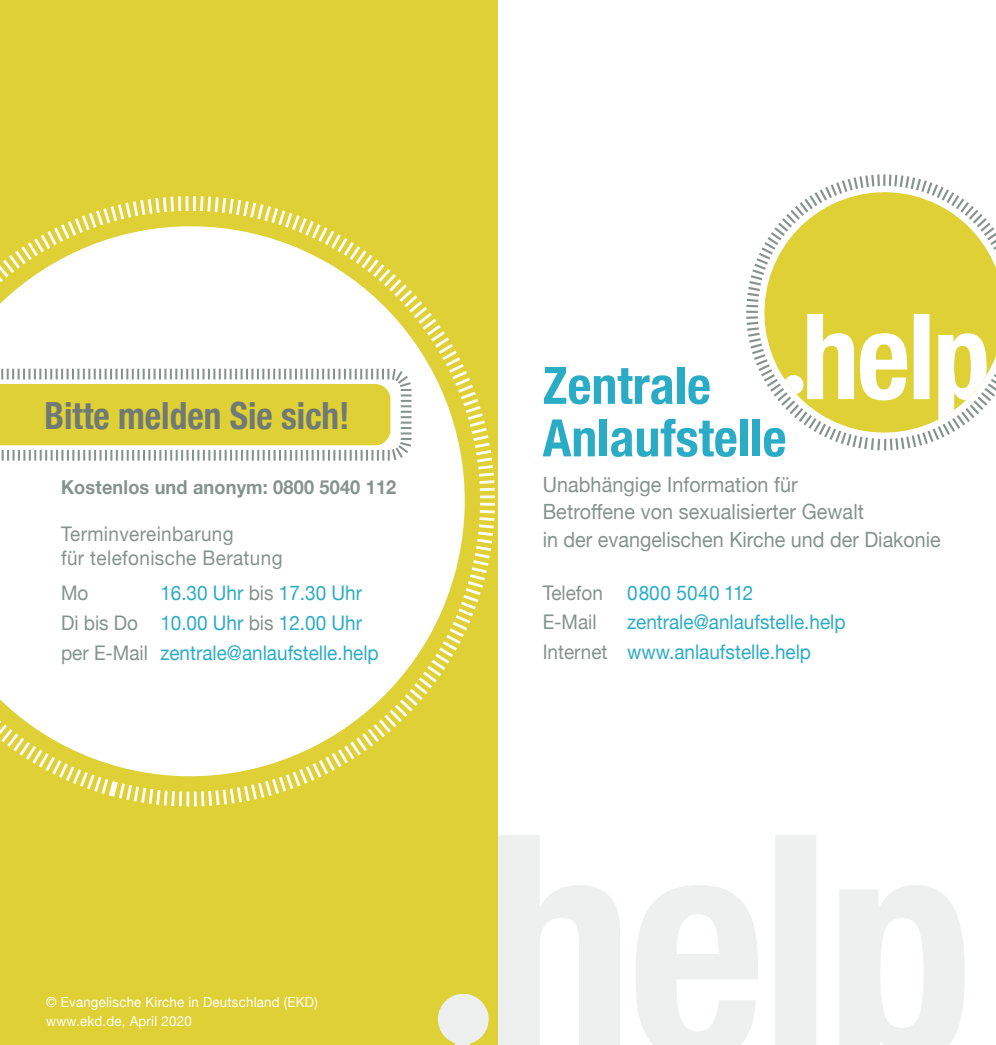
<style>
.page{position:relative;width:996px;height:1045px;background:#fff}
.page>*{position:absolute;margin:0;border:0;box-sizing:border-box;transform-origin:0 0}
.t1{font:700 condensed 51.62px/52.5px "Helvetica Neue";color:#2bacc6}
.t2{font:700 condensed 37.45px "Helvetica Neue";color:#6f7a76;scale:.94 1}
.t3{font:21px/27.1px "Helvetica Neue";letter-spacing:.005em;color:#85928d;scale:.94 1}
.t4{font:20.12px/29.8px "Helvetica Neue";color:#2bacc6;scale:.94 1}
.t5{font:20.12px/24.5px "Helvetica Neue";letter-spacing:.02em;color:#85928d;scale:.94 1}
.t6{font:20.12px/29.8px "Helvetica Neue";color:#85928d;scale:.94 1}
.t7{font:700 19.25px "Helvetica Neue";letter-spacing:.01em;color:#85928d;scale:.94 1}
.t8{font:14px/18.4px "Helvetica Neue";letter-spacing:.02em;color:#fff;scale:.94 1}
.s1{color:#85928d}
.s2{color:#2bacc6}
</style>
<div class="page">
<svg style="left:498px;top:835px;width:466px;height:210px;fill:#edf0ef"></svg>
<div style="left:0;top:0;width:498px;height:1045px;background:#dfd035"></div>
<svg style="left:0;top:196px;width:495px;height:611px"></svg>
<svg style="left:746px;top:174px;width:176px;height:277px"></svg>
<svg style="left:751px;top:179px;width:244px;height:266px;fill:#dfd035"></svg>
<svg style="left:782px;top:314px;width:204px;height:110px"></svg>
<svg style="left:0;top:367px;width:413px;height:96px"></svg>
<svg style="left:437px;top:991px;width:62px;height:54px"></svg>
<h2 class="t2" style="left:45px;top:384px;width:326px">Bitte melden Sie sich!</h2>
<p class="t7" style="left:61px;top:472px;width:358px">Kostenlos und anonym: 0800 5040 112</p>
<p class="t5" style="left:61px;top:522px;width:237px">Terminvereinbarung<br>für telefonische Beratung</p>
<p class="t5" style="left:61px;top:582px;width:31px">Mo</p>
<p class="t4" style="left:61px;top:579px;width:339px;text-indent:99px">16.30 Uhr <span class="s1">bis</span> 17.30 Uhr<br><span class="s1">Di bis Do</span> 10.00 Uhr <span class="s1">bis</span> 12.00 Uhr <span class="s1">per E-Mail</span> zentrale@anlaufstelle.help</p>
<p class="t8" style="left:46px;top:993px;width:290px">© Evangelische Kirche in Deutschland (EKD) www.ekd.de, April 2020</p>
<h1 class="t1" style="left:542px;top:356px;width:245px">Zentrale<br>Anlaufstelle</h1>
<p class="t3" style="left:542px;top:472px;width:425px">Unabhängige Information für<br>Betroffene von sexualisierter Gewalt<br>in der evangelischen Kirche und der Diakonie</p>
<p class="t6" style="left:542px;top:579px;width:225px">Telefon <span class="s2">0800 5040 112<br></span>E-Mail</p>
<p class="t4" style="left:542px;top:608px;width:323px;text-indent:84px">zentrale@anlaufstelle.help<br><span class="s1">Internet</span> www.anlaufstelle.help</p>
</div>
